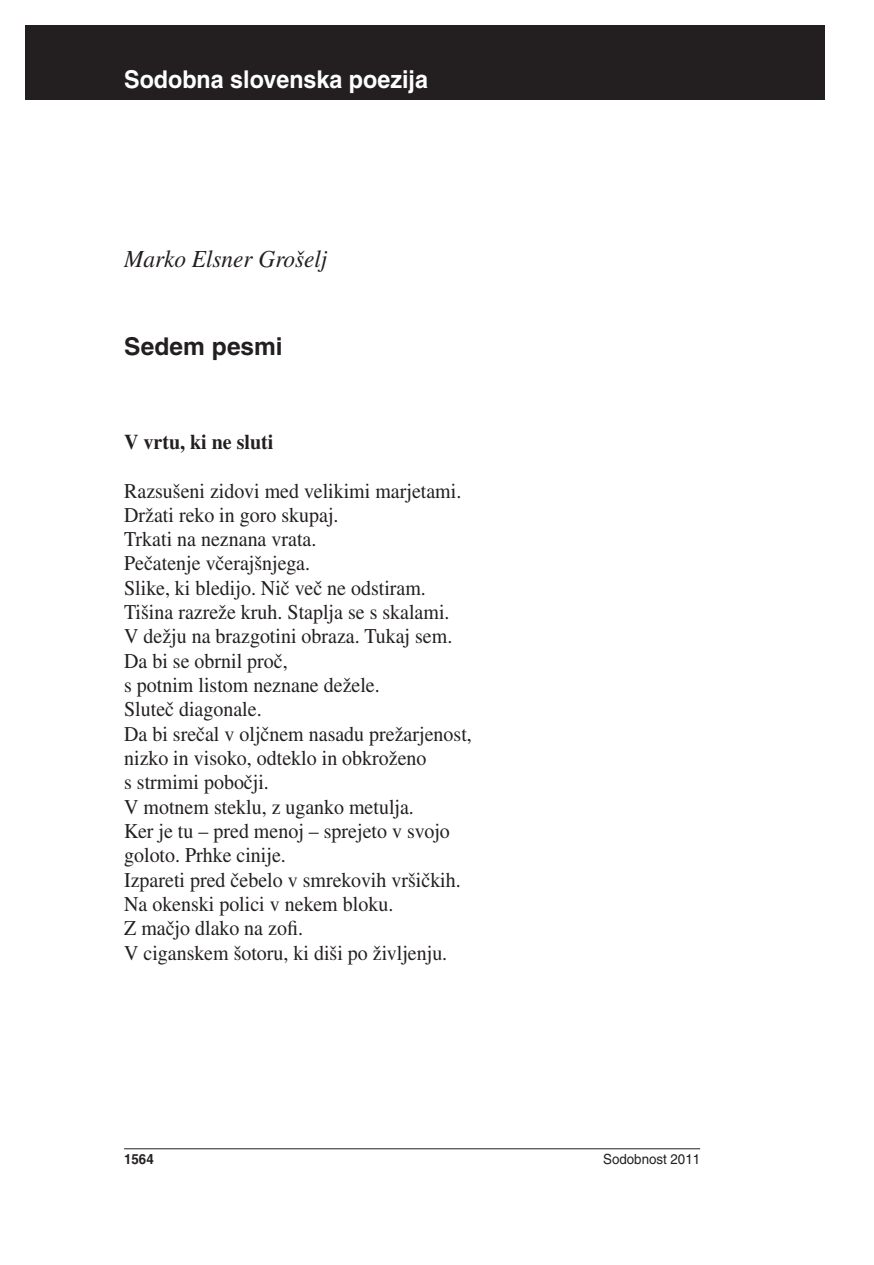
<style>
.page{position:relative;width:874px;height:1265px;background:#fff}
.page>*{position:absolute;margin:0;border:0;box-sizing:border-box;transform-origin:0 0}
.t1{font:700 24.5px "SS Helvetica";color:#fff;scale:.95 1}
.t2{font:italic 24.5px "SS Times";color:#231f20;scale:.95 1}
.t3{font:700 24.5px "SS Helvetica";letter-spacing:.005em;color:#231f20}
.t4{font:21px/24.3px "SS Times";color:#231f20;scale:.95 1}
.t5{font:700 21px "SS Times";color:#231f20;scale:.95 1}
.t6{font:14px "SS Helvetica";color:#231f20;scale:.95 1}
.t7{font:700 14px "SS Helvetica";color:#231f20;scale:.95 1}
</style>
<div class="page">
<div style="left:25px;top:25px;width:798px;height:74px;background:#231f20"></div>
<hr style="left:124px;top:1148px;width:575px;height:1px;background:#231f20">
<p class="t1" style="left:124px;top:65px;width:321px">Sodobna slovenska poezija</p>
<p class="t2" style="left:124px;top:246px;width:215px">Marko Elsner Gro{elj</p>
<p class="t3" style="left:124px;top:331px;width:160px">Sedem pesmi</p>
<p class="t5" style="left:124px;top:429px;width:158px">V vrtu, ki ne sluti</p>
<p class="t4" style="left:124px;top:478px;width:367px">Razsu{eni zidovi med velikimi marjetami.<br>Dr`ati reko in goro skupaj.<br>Trkati na neznana vrata.<br>Pe~atenje v~eraj{njega.<br>Slike, ki bledijo. Ni~ ve~ ne odstiram.<br>Ti{ina razre`e kruh. Staplja se s skalami.<br>V de`ju na brazgotini obraza. Tukaj sem.<br>Da bi se obrnil pro~,<br>s potnim listom neznane de`ele.<br>Slute~ diagonale.<br>Da bi sre~al v olj~nem nasadu pre`arjenost, nizko in visoko, odteklo in obkro`eno<br>s strmimi pobo~ji.<br>V motnem steklu, z uganko metulja.<br>Ker je tu – pred menoj – sprejeto v svojo goloto. Prhke cinije.<br>Izpareti pred ~ebelo v smrekovih vr{i~kih.<br>Na okenski polici v nekem bloku.<br>Z ma~jo dlako na zofi.<br>V ciganskem {otoru, ki di{i po `ivljenju.</p>
<p class="t7" style="left:124px;top:1151px;width:33px">1564</p>
<p class="t6" style="left:603px;top:1151px;width:103px">Sodobnost 2011</p>
</div>
